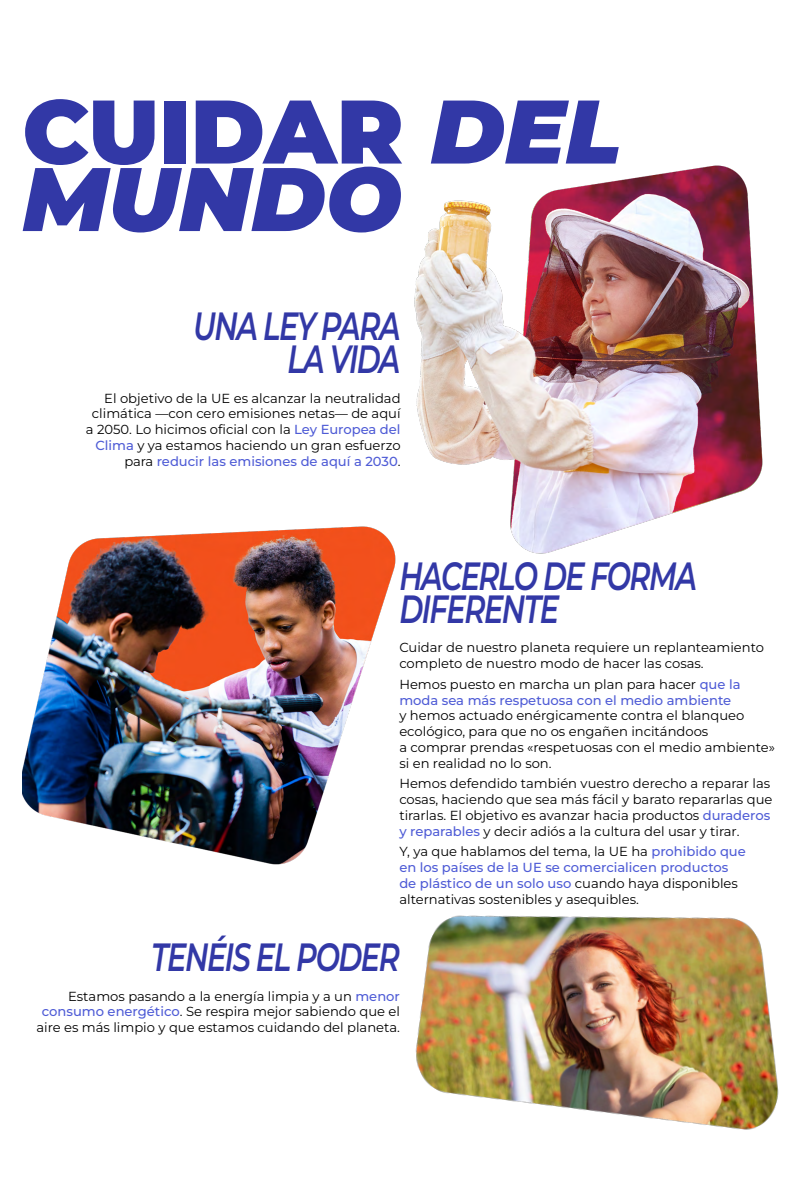
<style>
.page{position:relative;width:800px;height:1200px;background:#fff}
.page>*{position:absolute;margin:0;border:0;box-sizing:border-box;transform-origin:0 0}
.h2_4{font:italic 900 90px/67.5px "Montserrat";color:#3238a6}
.h3_4_r{font:italic 600 39.38px/32.5px "Montserrat";letter-spacing:-.05em;color:#3238a6;text-align:right;scale:.73 1}
.h3_4{font:italic 600 39.38px/32.5px "Montserrat";letter-spacing:-.05em;color:#3238a6;scale:.73 1}
.p2{font:13.12px/15.8px "Montserrat";color:#000}
.p2_r{font:13.12px/15.8px "Montserrat";color:#000;text-align:right}
.s1{font-style:normal}
.s2{font-weight:500;color:#4f5cd6}
</style>
<div class="page">
<img style="left:415px;top:915px;width:364px;height:215px">
<img style="left:414px;top:165px;width:349px;height:389px">
<img style="left:22px;top:526px;width:374px;height:339px">
<h2 class="h2_4" style="left:22px;top:92px;width:600px"><span class="s1">CUIDAR</span> DEL<br>MUNDO</h2>
<h3 class="h3_4_r" style="left:193px;top:308px;width:286px">UNA LEY PARA<br>LA VIDA</h3>
<p class="p2_r" style="left:86px;top:390px;width:316px">El objetivo de la UE es alcanzar la neutralidad climática —con cero emisiones netas— de aquí a 2050. Lo hicimos oficial con la <span class="s2">Ley Europea del Clima</span> y ya estamos haciendo un gran esfuerzo para <span class="s2">reducir las emisiones de aquí a 2030</span>.</p>
<h3 class="h3_4" style="left:399px;top:558px;width:409px">HACERLO DE FORMA<br>DIFERENTE</h3>
<p class="p2" style="left:399px;top:639px;width:366px">Cuidar de nuestro planeta requiere un replanteamiento completo de nuestro modo de hacer las cosas.</p>
<p class="p2" style="left:399px;top:676px;width:377px">Hemos puesto en marcha un plan para hacer <span class="s2">que la moda sea más respetuosa con el medio ambiente<br></span>y hemos actuado enérgicamente contra el blanqueo ecológico, para que no os engañen incitándoos<br>a comprar prendas «respetuosas con el medio ambiente» si en realidad no lo son.</p>
<p class="p2" style="left:399px;top:775px;width:375px">Hemos defendido también vuestro derecho a reparar las cosas, haciendo que sea más fácil y barato repararlas que tirarlas. El objetivo es avanzar hacia productos <span class="s2">duraderos y reparables</span> y decir adiós a la cultura del usar y tirar.</p>
<p class="p2" style="left:399px;top:843px;width:348px">Y, ya que hablamos del tema, la UE ha <span class="s2">prohibido que en los países de la UE se comercialicen productos de plástico de un solo uso</span> cuando haya disponibles alternativas sostenibles y asequibles.</p>
<h3 class="h3_4_r" style="left:151px;top:939px;width:342px">TENÉIS EL PODER</h3>
<p class="p2_r" style="left:36px;top:988px;width:365px">Estamos pasando a la energía limpia y a un <span class="s2">menor consumo energético</span>. Se respira mejor sabiendo que el aire es más limpio y que estamos cuidando del planeta.</p>
</div>
